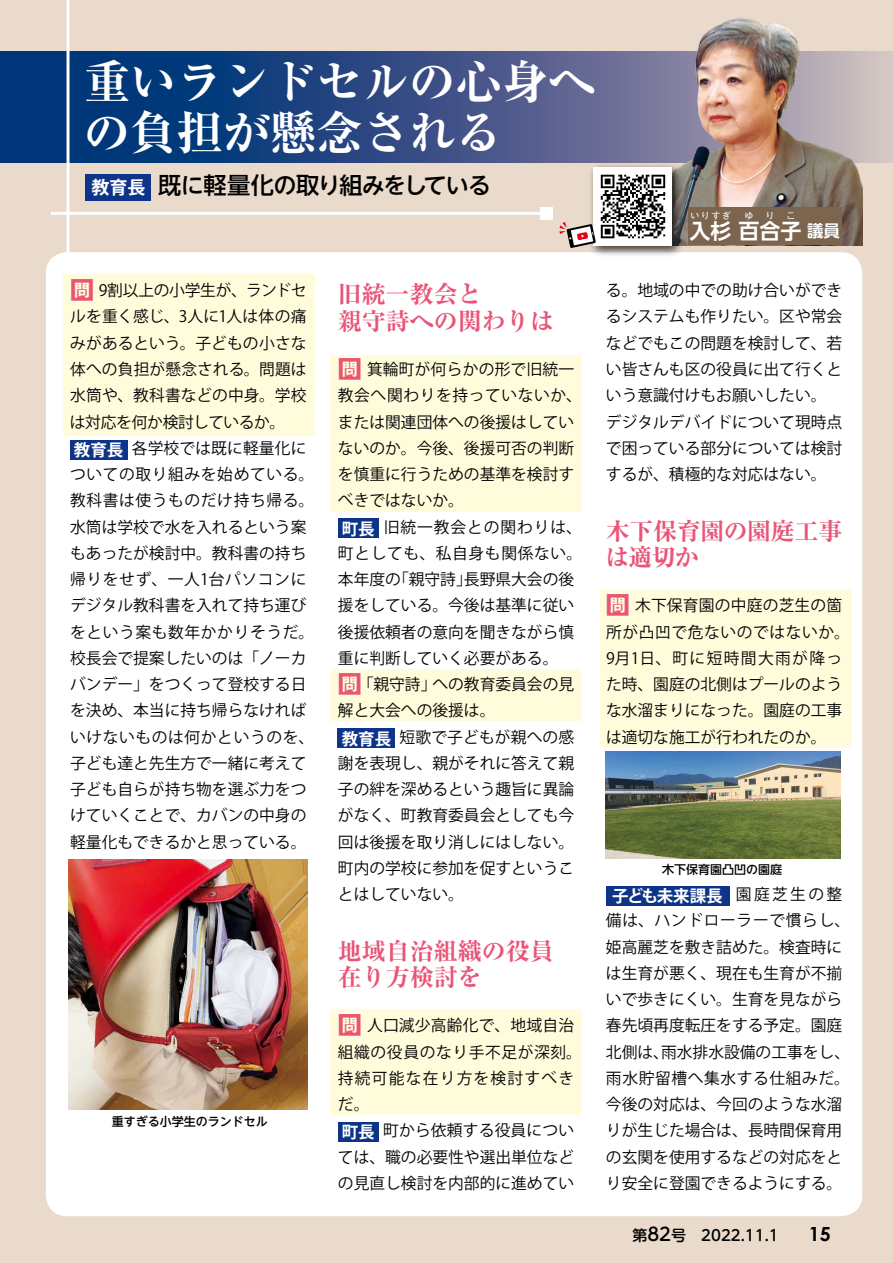
<style>
.page{position:relative;width:893px;height:1263px;background:#e9dacb}
.page>*{position:absolute;margin:0;border:0;box-sizing:border-box;transform-origin:0 0}
.t1{font:700 expanded 46.5px/51px "Ryumin Pro";color:#fff}
.t2{font:700 expanded 24px/26.2px "Ryumin Pro";color:#e95477}
.t3{font:500 23.25px "UD Shin Go NT Pro";letter-spacing:-.04em;color:#000}
.t4{font:700 21px "UD Shin Go NT Pro De";color:#fff}
.t5{font:700 18px "Koz Go Pr 6 N";color:#fff}
.t6{font:700 16.5px "Koz Go Pr 6 N";letter-spacing:-.035em;color:#fff}
.t7{font:700 16.5px "UD Shin Go NT Pro De";color:#fff}
.t8{font:15.75px/26.2px "Koz Go Pr 6 N";color:#000}
.t9{font:500 15px "UD Shin M Go Pro";color:#000}
.t10{font:500 12px "UD Shin Go NT Pro";color:#000}
.t11{font:700 9px "UD Shin Go NT Pro De";color:#fff}
.s1{font-weight:700;font-size:24px;color:#e95477}
.s2{font-weight:700;font-size:16.5px;color:#fff}
.s3{font-weight:400;font-size:15.75px;color:#000}
.s4{font-size:18px}
.s5{font-family:"Century Gothic";font-weight:700;font-size:19.5px}
</style>
<div class="page">
<svg style="left:0;top:51px;width:893px;height:111px"></svg>
<hr style="left:67px;top:0;width:3px;height:295px;background:#fff">
<div style="left:46px;top:252px;width:816px;height:964px;background:#fff;border-radius:21px"></div>
<hr style="left:51px;top:212px;width:496px;height:3px;background:#fff">
<div style="left:541px;top:207px;width:12px;height:12px;background:#fff"></div>
<div style="left:600px;top:589px;width:251px;height:159px;background:#fffcdb"></div>
<div style="left:331px;top:1009px;width:251px;height:106px;background:#fffcdb"></div>
<div style="left:331px;top:669px;width:251px;height:52px;background:#fffcdb"></div>
<div style="left:331px;top:356px;width:251px;height:156px;background:#fffcdb"></div>
<div style="left:64px;top:274px;width:251px;height:161px;background:#fffcdb"></div>
<div style="left:70px;top:440px;width:57px;height:19px;background:#0d3488"></div>
<div style="left:338px;top:519px;width:40px;height:19px;background:#0d3488"></div>
<div style="left:338px;top:729px;width:57px;height:19px;background:#0d3488"></div>
<div style="left:338px;top:1122px;width:40px;height:20px;background:#0d3488"></div>
<div style="left:606px;top:886px;width:123px;height:20px;background:#0d3488"></div>
<img style="left:68px;top:859px;width:239px;height:250px">
<img style="left:652px;top:17px;width:211px;height:229px">
<div style="left:688px;top:207px;width:153px;height:38px;background:#7c654f"></div>
<div style="left:588px;top:162px;width:96px;height:95px;background:#000;opacity:.75"></div>
<img style="left:594px;top:167px;width:78px;height:79px">
<svg style="left:559px;top:222px;width:37px;height:26px"></svg>
<div style="left:86px;top:174px;width:65px;height:26px;background:#0d3488"></div>
<img style="left:606px;top:751px;width:234px;height:107px">
<h1 class="t1" style="left:84px;top:53px;width:513px">重いランドセルの心身への負担が懸念される</h1>
<p class="t5" style="left:91px;top:177px;width:55px">教育長</p>
<h3 class="t3" style="left:158px;top:167px;width:334px">既に軽量化の取り組みをしている</h3>
<p class="t11" style="left:690px;top:209px;width:42px">いりすぎ</p>
<p class="t11" style="left:745px;top:209px;width:10px">ゆ</p>
<p class="t11" style="left:766px;top:209px;width:10px">り</p>
<p class="t11" style="left:787px;top:209px;width:10px">こ</p>
<h3 class="t4" style="left:690px;top:214px;width:113px">入杉百合子</h3>
<p class="t7" style="left:807px;top:218px;width:34px">議員</p>
<p class="t8" style="left:70px;top:278px;width:246px"><span class="s1">問</span> 9割以上の小学生が、ランドセルを重く感じ、3人に1人は体の痛みがあるという。子どもの小さな体への負担が懸念される。問題は水筒や、教科書などの中身。学校は対応を何か検討しているか。<br><span class="s2">教育長</span>各学校では既に軽量化についての取り組みを始めている。教科書は使うものだけ持ち帰る。水筒は学校で水を入れるという案もあったが検討中。教科書の持ち帰りをせず、一人1台パソコンにデジタル教科書を入れて持ち運びをという案も数年かかりそうだ。校長会で提案したいのは「ノーカバンデー」をつくって登校する日を決め、本当に持ち帰らなければいけないものは何かというのを、子ども達と先生方で一緒に考えて子ども自らが持ち物を選ぶ力をつけていくことで、カバンの中身の軽量化もできるかと思っている。</p>
<h2 class="t2" style="left:338px;top:280px;width:217px">旧統一教会と<br>親守詩への関わりは</h2>
<p class="t8" style="left:338px;top:356px;width:246px"><span class="s1">問</span>箕輪町が何らかの形で旧統一教会へ関わりを持っていないか、または関連団体への後援はしていないのか。今後、後援可否の判断を慎重に行うための基準を検討すべきではないか。<br><span class="s2">町長</span>旧統一教会との関わりは、町としても、私自身も関係ない。本年度の「親守詩」長野県大会の後援をしている。今後は基準に従い後援依頼者の意向を聞きながら慎重に判断していく必要がある。<span class="s1">問</span>「親守詩」への教育委員会の見解と大会への後援は。<br><span class="s2">教育長</span>短歌で子どもが親への感謝を表現し、親がそれに答えて親子の絆を深めるという趣旨に異論がなく、町教育委員会としても今回は後援を取り消しにはしない。町内の学校に参加を促すということはしていない。</p>
<h2 class="t2" style="left:338px;top:936px;width:217px">地域自治組織の役員在り方検討を</h2>
<p class="t8" style="left:338px;top:1013px;width:246px"><span class="s1">問</span>人口減少高齢化で、地域自治組織の役員のなり手不足が深刻。持続可能な在り方を検討すべきだ。<br><span class="s2">町長</span>町から依頼する役員については、職の必要性や選出単位などの見直し検討を内部的に進めてい</p>
<p class="t10" style="left:112px;top:1112px;width:157px">重すぎる小学生のランドセル</p>
<p class="t8" style="left:606px;top:278px;width:238px">る。地域の中での助け合いができるシステムも作りたい。区や常会などでもこの問題を検討して、若い皆さんも区の役員に出て行くという意識付けもお願いしたい。デジタルデバイドについて現時点で困っている部分については検討するが、積極的な対応はない。</p>
<h2 class="t2" style="left:605px;top:516px;width:239px">木下保育園の園庭工事は適切か</h2>
<p class="t8" style="left:606px;top:593px;width:246px"><span class="s1">問</span>木下保育園の中庭の芝生の箇所が凸凹で危ないのではないか。<br>9月1日、町に短時間大雨が降った時、園庭の北側はプールのような水溜まりになった。園庭の工事は適切な施工が行われたのか。</p>
<p class="t10" style="left:662px;top:860px;width:122px">木下保育園凸凹の園庭</p>
<p class="t6" style="left:612px;top:887px;width:232px">子ども未来課長 <span class="s3">園庭芝生の整</span></p>
<p class="t8" style="left:606px;top:908px;width:246px">備は、ハンドローラーで慣らし、姫高麗芝を敷き詰めた。検査時には生育が悪く、現在も生育が不揃いで歩きにくい。生育を見ながら春先頃再度転圧をする予定。園庭北側は、雨水排水設備の工事をし、雨水貯留槽へ集水する仕組みだ。今後の対応は、今回のような水溜りが生じた場合は、長時間保育用の玄関を使用するなどの対応をとり安全に登園できるようにする。</p>
<p class="t9" style="left:632px;top:1223px;width:200px">第<span class="s4">82</span>号　2022.11.1　　<span class="s5">15</span></p>
</div>
